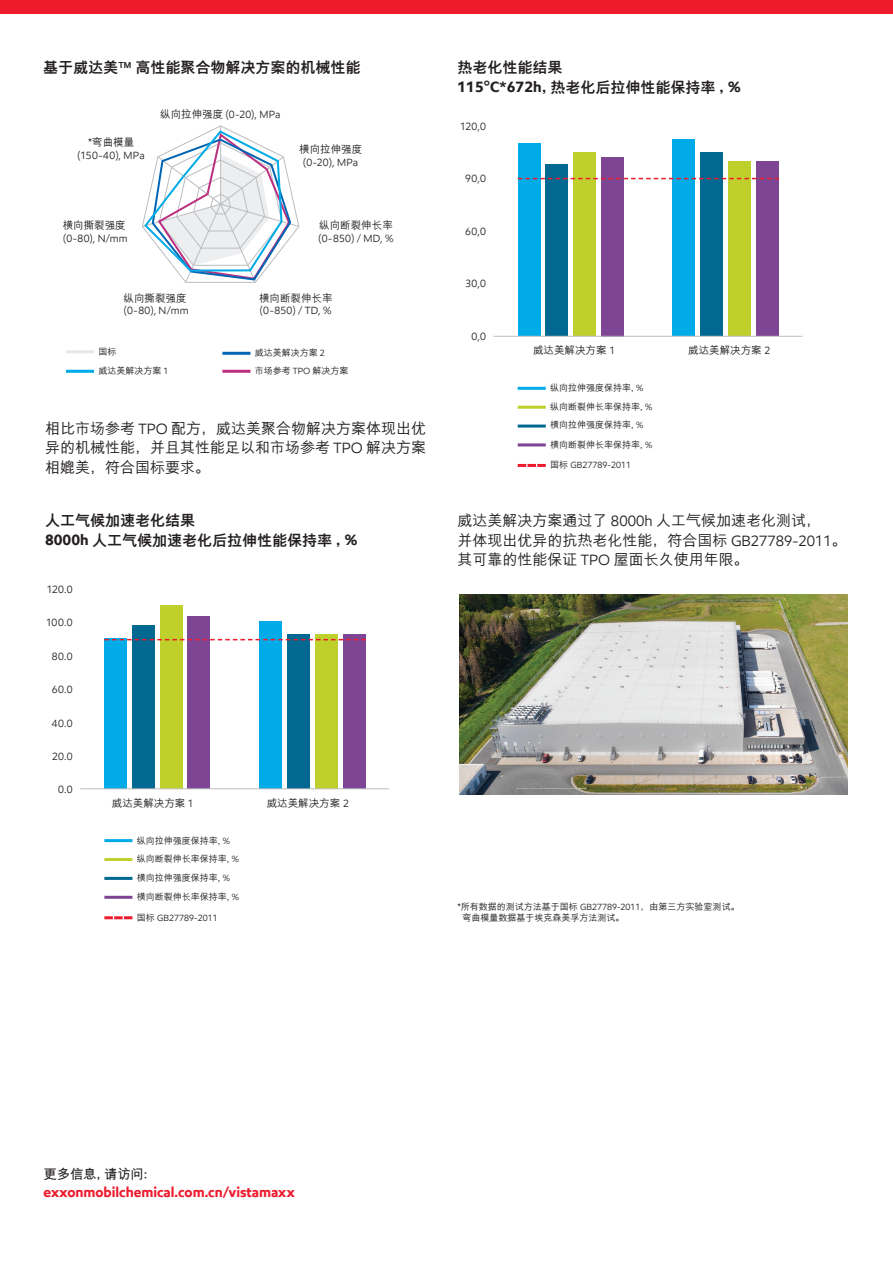
<style>
.page{position:relative;width:893px;height:1263px;background:#fff}
.page>*{position:absolute;margin:0;border:0;box-sizing:border-box;transform-origin:0 0}
.Body_Copy{font:500 15px/19.5px "M Hei PRC";color:#231f20;text-align:justify}
.t1{font:800 15px "M Hei PRC";color:#231f20}
.Body_Copy_10_14{font:700 14.25px "E Mprint";color:#ee1b2d}
.Body_Copy_10_14-2{font:700 13.5px "M Hei PRC";letter-spacing:-.02em;color:#231f20}
.Body_Copy-2{font:10.5px/12.6px "E Mprint";letter-spacing:.02em;color:#231f20}
.Body_Copy-3{font:500 10.5px "M Hei PRC";color:#231f20}
.Body_Copy-4{font:500 9px "M Hei PRC";color:#231f20}
.Body_Copy-5{font:9px "E Mprint";color:#231f20}
.s1{font-family:"M Hei PRC";font-weight:500}
.s2{font-family:"E Mprint";font-weight:400}
.s3{font-family:"E Mprint";font-weight:700}
</style>
<div class="page">
<div style="left:0;top:0;width:893px;height:14px;background:#ee1b2d"></div>
<hr style="left:66px;top:350px;width:28px;height:3px;background:#e6e7e9">
<hr style="left:222px;top:352px;width:28px;height:3px;background:#0166b3">
<hr style="left:66px;top:370px;width:28px;height:3px;background:#00abe7">
<hr style="left:222px;top:370px;width:28px;height:3px;background:#bb3180">
<svg style="left:142px;top:125px;width:157px;height:158px"></svg>
<hr style="left:104px;top:839px;width:28px;height:3px;background:#00abe7">
<hr style="left:104px;top:858px;width:28px;height:3px;background:#bfcf2c">
<svg style="left:104px;top:916px;width:28px;height:3px"></svg>
<hr style="left:104px;top:877px;width:28px;height:3px;background:#006891">
<hr style="left:104px;top:896px;width:28px;height:3px;background:#7e4594">
<div style="left:104px;top:638px;width:23px;height:150px;background:#00abe7"></div>
<div style="left:132px;top:625px;width:23px;height:163px;background:#006891"></div>
<div style="left:160px;top:605px;width:23px;height:183px;background:#bfcf2c"></div>
<div style="left:187px;top:616px;width:23px;height:172px;background:#7e4594"></div>
<div style="left:259px;top:621px;width:23px;height:167px;background:#00abe7"></div>
<div style="left:287px;top:634px;width:23px;height:154px;background:#006891"></div>
<div style="left:315px;top:634px;width:23px;height:154px;background:#bfcf2c"></div>
<div style="left:343px;top:634px;width:23px;height:154px;background:#7e4594"></div>
<svg style="left:104px;top:639px;width:262px;height:1px"></svg>
<hr style="left:80px;top:788px;width:309px;height:1px;background:#bcbdc0">
<div style="left:518px;top:144px;width:23px;height:192px;background:#00abe7"></div>
<div style="left:545px;top:164px;width:23px;height:172px;background:#006891"></div>
<div style="left:573px;top:152px;width:23px;height:184px;background:#bfcf2c"></div>
<div style="left:601px;top:157px;width:22px;height:179px;background:#7e4594"></div>
<div style="left:672px;top:139px;width:23px;height:197px;background:#00abe7"></div>
<div style="left:700px;top:152px;width:23px;height:184px;background:#006891"></div>
<div style="left:728px;top:162px;width:23px;height:174px;background:#bfcf2c"></div>
<div style="left:756px;top:162px;width:23px;height:174px;background:#7e4594"></div>
<svg style="left:518px;top:178px;width:261px;height:1px"></svg>
<hr style="left:494px;top:336px;width:308px;height:1px;background:#bcbdc0">
<img style="left:459px;top:594px;width:389px;height:201px">
<hr style="left:518px;top:387px;width:28px;height:3px;background:#00abe7">
<hr style="left:518px;top:406px;width:28px;height:3px;background:#bfcf2c">
<svg style="left:518px;top:464px;width:28px;height:3px"></svg>
<hr style="left:518px;top:425px;width:28px;height:3px;background:#006891">
<hr style="left:518px;top:443px;width:28px;height:3px;background:#7e4594">
<p class="t1" style="left:43px;top:59px;width:319px">基于威达美™ 高性能聚合物解决方案的机械性能</p>
<p class="Body_Copy-3" style="left:88px;top:137px;width:48px">*弯曲模量</p>
<p class="Body_Copy-2" style="left:78px;top:149px;width:69px">(150-40), MPa</p>
<p class="Body_Copy-2" style="left:160px;top:108px;width:122px"><span class="s1">纵向拉伸强度</span> (0-20), MPa</p>
<p class="Body_Copy-3" style="left:299px;top:144px;width:64px">横向拉伸强度</p>
<p class="Body_Copy-2" style="left:303px;top:156px;width:56px">(0-20), MPa</p>
<p class="Body_Copy-3" style="left:63px;top:219px;width:65px">横向撕裂强度</p>
<p class="Body_Copy-2" style="left:63px;top:232px;width:66px">(0-80), N/mm</p>
<p class="Body_Copy-2" style="left:319px;top:219px;width:76px"><span class="s1">纵向断裂伸长率</span>(0-850) / MD, %</p>
<p class="Body_Copy-3" style="left:124px;top:292px;width:64px">纵向撕裂强度</p>
<p class="Body_Copy-2" style="left:124px;top:304px;width:66px">(0-80), N/mm</p>
<p class="Body_Copy-2" style="left:259px;top:292px;width:75px"><span class="s1">横向断裂伸长率</span>(0-850) / TD, %</p>
<p class="Body_Copy-4" style="left:98px;top:346px;width:19px">国标</p>
<p class="Body_Copy-4" style="left:255px;top:348px;width:72px">威达美解决方案 <span class="s2">2</span></p>
<p class="Body_Copy-4" style="left:98px;top:366px;width:72px">威达美解决方案 <span class="s2">1</span></p>
<p class="Body_Copy-4" style="left:255px;top:366px;width:95px">市场参考 <span class="s2">TPO</span> 解决方案</p>
<p class="Body_Copy" style="left:45px;top:419px;width:383px">相比市场参考 <span class="s2">TPO</span> 配方，威达美聚合物解决方案体现出优异的机械性能，并且其性能足以和市场参考 <span class="s2">TPO</span> 解决方案相媲美，符合国标要求。</p>
<p class="t1" style="left:45px;top:512px;width:151px">人工气候加速老化结果</p>
<p class="t1" style="left:45px;top:532px;width:314px"><span class="s3">8000h</span> 人工气候加速老化后拉伸性能保持率 , <span class="s3">%</span></p>
<p class="Body_Copy-2" style="left:47px;top:583px;width:27px">120.0</p>
<p class="Body_Copy-2" style="left:46px;top:616px;width:28px">100.0</p>
<p class="Body_Copy-2" style="left:52px;top:650px;width:22px">80.0</p>
<p class="Body_Copy-2" style="left:52px;top:683px;width:22px">60.0</p>
<p class="Body_Copy-2" style="left:52px;top:717px;width:22px">40.0</p>
<p class="Body_Copy-2" style="left:52px;top:750px;width:22px">20.0</p>
<p class="Body_Copy-2" style="left:58px;top:783px;width:16px">0.0</p>
<p class="Body_Copy-3" style="left:112px;top:797px;width:83px">威达美解决方案 <span class="s2">1</span></p>
<p class="Body_Copy-3" style="left:267px;top:797px;width:84px">威达美解决方案 <span class="s2">2</span></p>
<p class="Body_Copy-4" style="left:137px;top:835px;width:95px">纵向拉伸强度保持率, <span class="s2">%</span></p>
<p class="Body_Copy-4" style="left:137px;top:854px;width:104px">纵向断裂伸长率保持率, <span class="s2">%</span></p>
<p class="Body_Copy-4" style="left:137px;top:872px;width:95px">横向拉伸强度保持率, <span class="s2">%</span></p>
<p class="Body_Copy-4" style="left:137px;top:892px;width:104px">横向断裂伸长率保持率, <span class="s2">%</span></p>
<p class="Body_Copy-5" style="left:137px;top:912px;width:83px"><span class="s1">国标</span> GB27789-2011</p>
<p class="t1" style="left:457px;top:59px;width:106px">热老化性能结果</p>
<p class="t1" style="left:457px;top:79px;width:285px"><span class="s3">115°C*672h</span>, 热老化后拉伸性能保持率 , <span class="s3">%</span></p>
<p class="Body_Copy-2" style="left:460px;top:120px;width:27px">120,0</p>
<p class="Body_Copy-2" style="left:465px;top:172px;width:22px">90,0</p>
<p class="Body_Copy-2" style="left:465px;top:225px;width:22px">60,0</p>
<p class="Body_Copy-2" style="left:465px;top:277px;width:22px">30,0</p>
<p class="Body_Copy-2" style="left:471px;top:330px;width:16px">0,0</p>
<p class="Body_Copy-3" style="left:533px;top:344px;width:84px">威达美解决方案 <span class="s2">1</span></p>
<p class="Body_Copy-3" style="left:688px;top:344px;width:84px">威达美解决方案 <span class="s2">2</span></p>
<p class="Body_Copy-4" style="left:550px;top:383px;width:95px">纵向拉伸强度保持率, <span class="s2">%</span></p>
<p class="Body_Copy-4" style="left:550px;top:401px;width:104px">纵向断裂伸长率保持率, <span class="s2">%</span></p>
<p class="Body_Copy-4" style="left:550px;top:420px;width:95px">横向拉伸强度保持率, <span class="s2">%</span></p>
<p class="Body_Copy-4" style="left:550px;top:440px;width:104px">横向断裂伸长率保持率, <span class="s2">%</span></p>
<p class="Body_Copy-5" style="left:550px;top:460px;width:83px"><span class="s1">国标</span> GB27789-2011</p>
<p class="Body_Copy" style="left:457px;top:511px;width:365px">威达美解决方案通过了 <span class="s2">8000h</span> 人工气候加速老化测试，</p>
<p class="Body_Copy" style="left:457px;top:531px;width:391px">并体现出优异的抗热老化性能，符合国标 <span class="s2">GB27789-2011</span>。</p>
<p class="Body_Copy" style="left:457px;top:550px;width:293px">其可靠的性能保证 <span class="s2">TPO</span> 屋面长久使用年限。</p>
<p class="Body_Copy-4" style="left:457px;top:902px;width:284px">*所有数据的测试方法基于国标 <span class="s2">GB27789-2011</span>，由第三方实验室测试。</p>
<p class="Body_Copy-4" style="left:462px;top:913px;width:163px">弯曲模量数据基于埃克森美孚方法测试。</p>
<p class="Body_Copy_10_14-2" style="left:44px;top:1167px;width:115px">更多信息，请访问：</p>
<p class="Body_Copy_10_14" style="left:44px;top:1183px;width:253px">exxonmobilchemical.com.cn/vistamaxx</p>
</div>
